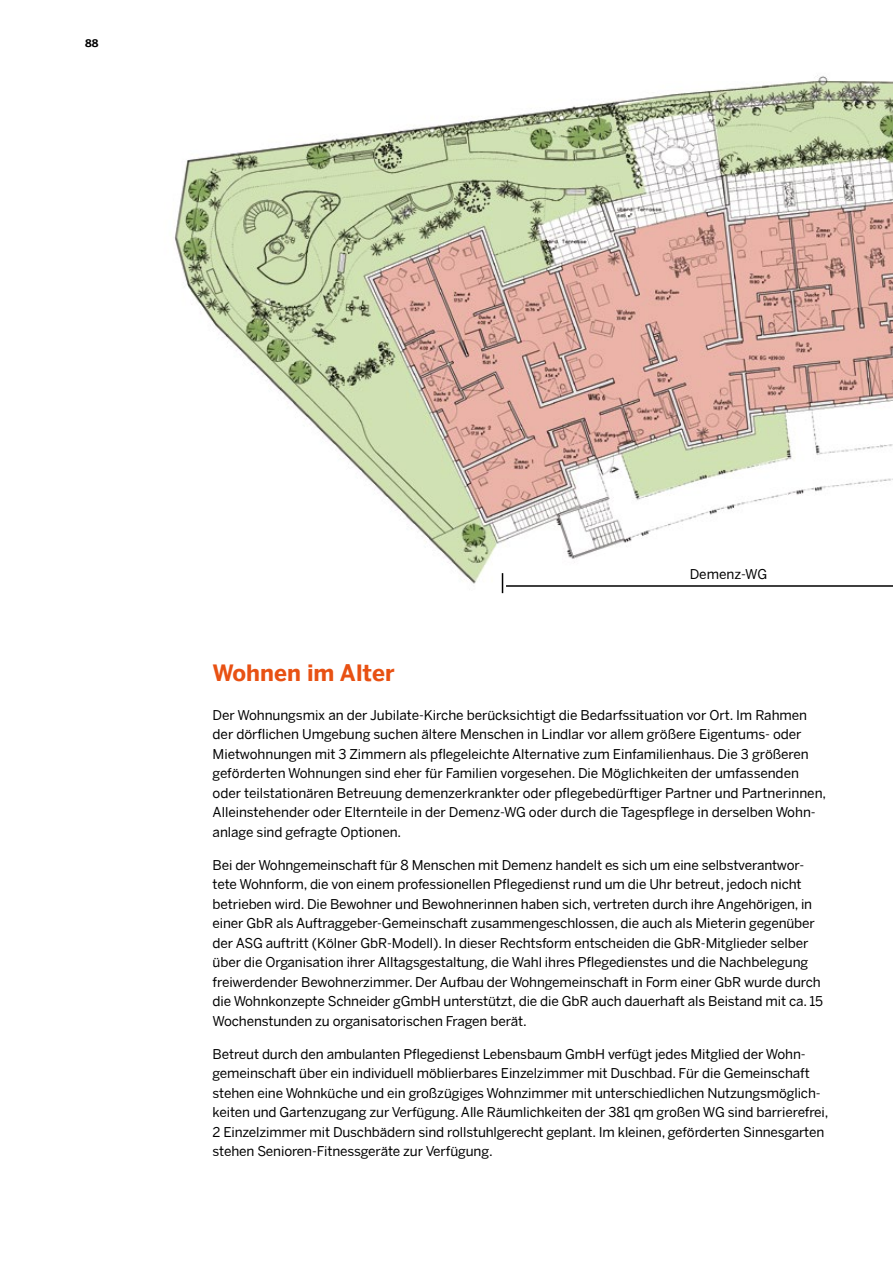
<style>
.page{position:relative;width:893px;height:1263px;background:#fff}
.page>*{position:absolute;margin:0;border:0;box-sizing:border-box;transform-origin:0 0}
.Textheadline{font:700 22.5px "Benton Sans";color:#e85113}
.Fließtext{font:13.5px/19.5px "Benton Sans";letter-spacing:-.01em;color:#000}
.Textheadline-2{font:13.5px "Benton Sans";color:#000}
.t1{font:700 10.5px "Benton Sans";color:#000}
</style>
<div class="page">
<img style="left:174px;top:75px;width:719px;height:519px">
<svg style="left:502px;top:573px;width:1px;height:20px"></svg>
<hr style="left:506px;top:585px;width:387px;height:2px;background:#000">
<p class="t1" style="left:85px;top:37px;width:15px">88</p>
<p class="Textheadline-2" style="left:690px;top:566px;width:79px">Demenz-WG</p>
<p class="Textheadline" style="left:213px;top:659px;width:184px">Wohnen im Alter</p>
<p class="Fließtext" style="left:213px;top:705px;width:615px">Der Wohnungsmix an der Jubilate-Kirche berücksichtigt die Bedarfssituation vor Ort. Im Rahmen der dörflichen Umgebung suchen ältere Menschen in Lindlar vor allem größere Eigentums- oder Mietwohnungen mit 3 Zimmern als pflegeleichte Alternative zum Einfamilienhaus. Die 3 größeren geförderten Wohnungen sind eher für Familien vorgesehen. Die Möglichkeiten der umfassenden oder teilstationären Betreuung demenzerkrankter oder pflegebedürftiger Partner und Partnerinnen, Alleinstehender oder Elternteile in der Demenz-WG oder durch die Tagespflege in derselben Wohn&shy;anlage sind gefragte Optionen.</p>
<p class="Fließtext" style="left:213px;top:855px;width:612px">Bei der Wohngemeinschaft für 8 Menschen mit Demenz handelt es sich um eine selbstverantwor&shy;tete Wohnform, die von einem professionellen Pflegedienst rund um die Uhr betreut, jedoch nicht betrieben wird. Die Bewohner und Bewohnerinnen haben sich, vertreten durch ihre Angehörigen, in einer GbR als Auftraggeber-Gemeinschaft zusammengeschlossen, die auch als Mieterin gegenüber der ASG auftritt (Kölner GbR-Modell). In dieser Rechtsform entscheiden die GbR-Mitglieder selber über die Organisation ihrer Alltagsgestaltung, die Wahl ihres Pflegedienstes und die Nachbelegung freiwerdender Bewohnerzimmer. Der Aufbau der Wohngemeinschaft in Form einer GbR wurde durch die Wohnkonzepte Schneider gGmbH unterstützt, die die GbR auch dauerhaft als Beistand mit ca. 15<br>Wochenstunden zu organisatorischen Fragen berät.</p>
<p class="Fließtext" style="left:213px;top:1044px;width:617px">Betreut durch den ambulanten Pflegedienst Lebensbaum GmbH verfügt jedes Mitglied der Wohn&shy;gemeinschaft über ein individuell möblierbares Einzelzimmer mit Duschbad. Für die Gemeinschaft stehen eine Wohnküche und ein großzügiges Wohnzimmer mit unterschiedlichen Nutzungsmöglich&shy;keiten und Gartenzugang zur Verfügung. Alle Räumlichkeiten der 381 qm großen WG sind barrierefrei, 2 Einzelzimmer mit Duschbädern sind rollstuhlgerecht geplant. Im kleinen, geförderten Sinnesgarten stehen Senioren-Fitnessgeräte zur Verfügung.</p>
</div>
